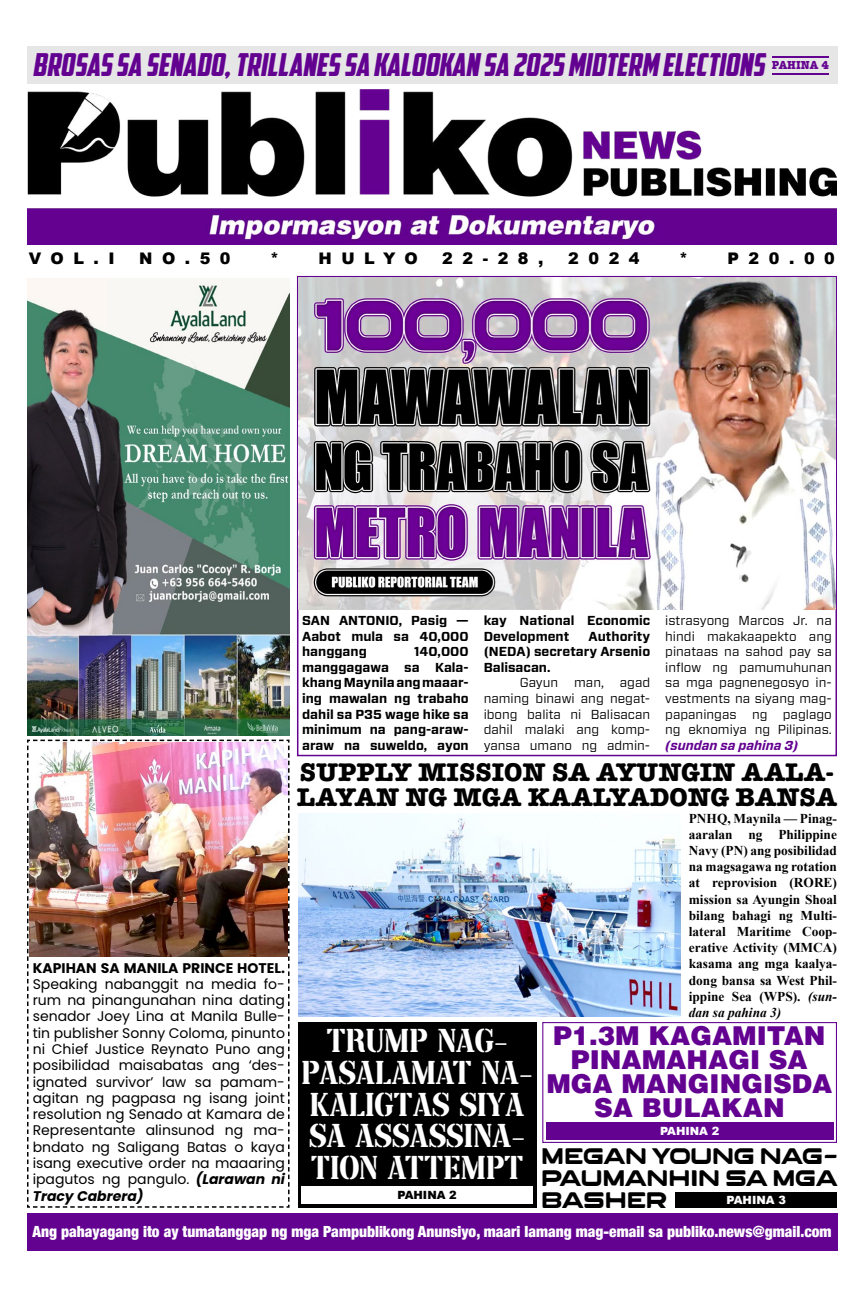
<style>
.page{position:relative;width:864px;height:1296px;background:#fff}
.page>*{position:absolute;margin:0;border:0;box-sizing:border-box;transform-origin:0 0}
.t1{font:italic 31.8px "American Captain";color:#630191}
.t2{font:30.8px/31.9px "a Angkatan Bersenjata";color:#fff;text-align:center;scale:.92 1}
.t3{font:700 26.4px/25px "American Typewriter";color:#000}
.t4{font:900 26px/24.1px "Helvetica LT Std";color:#630191;text-align:center}
.t5{font:23.1px/22px "AGRESSIVE";color:#000;text-align:justify;scale:.92 1}
.t6{font:900 16px "Arial";letter-spacing:.6em;color:#000}
.t7{font:900 condensed 15.4px "Helvetica Neue";color:#fff}
.t8{font:14px/16.3px "Poppins";color:#000;text-align:justify}
.t9{font:700 14px "Poppins";color:#000}
.t10{font:700 13.5px/16.2px "Times New Roman";color:#000;text-align:justify}
.t11{font:13px/15.6px "Forza";color:#000;text-align:justify}
.t12{font:700 13px/15.6px "Forza";color:#000;text-align:justify}
.t13{font:italic 700 13px "Forza";color:#630191}
.t14{font:700 condensed 12px "American Typewriter";color:#630191;scale:1.18 1}
.t15{font:900 11.3px "Arial";color:#fff}
.t16{font:900 11.3px "Arial";color:#000}
.s1{font-weight:700;font-style:italic}
.s2{font-style:italic}
</style>
<div class="page">
<div style="left:542px;top:1022px;width:295px;height:121px;border:1px solid #630191"></div>
<div style="left:27px;top:46px;width:810px;height:37px;background:#e6e6e6"></div>
<div style="left:27px;top:1213px;width:810px;height:37px;background:#630191"></div>
<img style="left:28px;top:90px;width:809px;height:154px">
<hr style="left:772px;top:56px;width:57px;height:1px;background:#630191">
<hr style="left:772px;top:74px;width:57px;height:1px;background:#630191">
<img style="left:27px;top:279px;width:263px;height:457px">
<svg style="left:27px;top:739px;width:263px;height:469px"></svg>
<img style="left:298px;top:277px;width:538px;height:333px">
<div style="left:298px;top:1022px;width:239px;height:186px;background:#000"></div>
<div style="left:301px;top:1186px;width:232px;height:18px;background:#fff"></div>
<div style="left:546px;top:1122px;width:288px;height:17px;background:#630191"></div>
<div style="left:676px;top:1192px;width:161px;height:16px;background:#000"></div>
<img style="left:30px;top:743px;width:257px;height:214px">
<img style="left:298px;top:814px;width:383px;height:203px">
<h1 class="t1" style="left:33px;top:46px;width:739px">BROSAS SA SENADO,TRILLANES SA KALOOKAN SA 2025 MIDTERM ELECTIONS</h1>
<p class="t14" style="left:772px;top:56px;width:50px">PAHINA 4</p>
<p class="t6" style="left:29px;top:247px;width:87px">VOL.I</p>
<p class="t6" style="left:139px;top:247px;width:93px">NO.50</p>
<p class="t6" style="left:270px;top:247px;width:10px">*</p>
<p class="t6" style="left:318px;top:247px;width:101px">HULYO</p>
<p class="t6" style="left:442px;top:247px;width:103px">22-28,</p>
<p class="t6" style="left:568px;top:247px;width:73px">2024</p>
<p class="t6" style="left:679px;top:247px;width:10px">*</p>
<p class="t6" style="left:727px;top:247px;width:109px">P20.00</p>
<p class="t12" style="left:302px;top:613px;width:168px">SAN ANTONIO, Pasig — Aabot mula sa 40,000 hanggang</p>
<p class="t12" style="left:302px;top:644px;width:168px;text-indent:112px">140,000 manggagawa sa Kala&shy;khang Maynila ang maaar&shy;ing mawalan ng trabaho dahil sa P35 wage hike sa minimum na pang-araw&shy;araw na suweldo, ayon</p>
<p class="t12" style="left:484px;top:613px;width:168px">kay National Economic<br>Development</p>
<p class="t12" style="left:484px;top:628px;width:168px;text-indent:105px">Authority (NEDA) secretary Arsenio Balisacan.</p>
<p class="t11" style="left:484px;top:675px;width:168px;text-indent:36px">Gayun man, agad naming binawi ang negat&shy;ibong balita ni Balisacan dahil malaki ang komp&shy;yansa umano ng admin-</p>
<p class="t11" style="left:665px;top:612px;width:168px">istrasyong Marcos Jr. na hindi makakaapekto ang pinataas na sahod pay sa inflow ng pamumuhunan sa mga pagnenegosyo in&shy;vestments na siyang mag&shy;papaningas ng paglago ng eknomiya ng Pilipinas.</p>
<p class="t13" style="left:665px;top:736px;width:135px">(sundan sa pahina 3)</p>
<p class="t9" style="left:33px;top:960px;width:254px">KAPIHAN SA MANILA PRINCE HOTEL.</p>
<p class="t8" style="left:33px;top:976px;width:254px">Speaking nabanggit na media fo&shy;rum na pinangunahan nina dating senador Joey Lina at Manila Bulle&shy;tin publisher Sonny Coloma, pinunto ni Chief Justice Reynato Puno ang posibilidad maisabatas ang ‘des&shy;ignated survivor’ law sa pamam&shy;agitan ng pagpasa ng isang joint resolution ng Senado at Kamara de Representante alinsunod ng ma&shy;bndato ng Saligang Batas o kaya isang executive order na maaaring ipagutos ng pangulo. <span class="s1">(Larawan ni Tracy Cabrera)</span></p>
<h3 class="t3" style="left:297px;top:758px;width:542px">SUPPLY MISSION SA AYUNGIN AALA-<br>LAYAN NG MGA KAALYADONG BANSA</h3>
<h2 class="t2" style="left:301px;top:1026px;width:253px">TRUMP NAG-<br>PASALAMAT NA-<br>KALIGTAS SIYA<br>SA ASSASSINA-<br>TION ATTEMPT</h2>
<p class="t16" style="left:397px;top:1187px;width:61px">PAHINA 2</p>
<p class="t10" style="left:689px;top:810px;width:150px">PNHQ, Maynila — Pinag&shy;aaralan ng Philippine Navy (PN) ang posibilidad na magsagawa ng rotation at reprovision (RORE) mission sa Ayungin Shoal bilang bahagi ng Multi&shy;lateral Maritime Coop&shy;erative Activity (MMCA) kasama ang mga kaalya&shy;dong bansa sa West Phil&shy;ippine Sea (WPS). <span class="s2">(sun&shy;dan sa pahina 3)</span></p>
<h3 class="t4" style="left:546px;top:1023px;width:287px">P1.3M KAGAMITAN<br>PINAMAHAGI SA<br>MGA MANGINGISDA<br>SA BULAKAN</h3>
<p class="t15" style="left:660px;top:1122px;width:61px">PAHINA 2</p>
<h3 class="t5" style="left:542px;top:1145px;width:324px">MEGAN YOUNG NAG-PAUMANHIN SA MGA BASHER</h3>
<p class="t15" style="left:727px;top:1192px;width:61px">PAHINA 3</p>
<p class="t7" style="left:33px;top:1219px;width:800px">Ang pahayagang ito ay tumatanggap ng mga Pampublikong Anunsiyo, maari lamang mag-email sa publiko.news@gmail.com</p>
</div>
